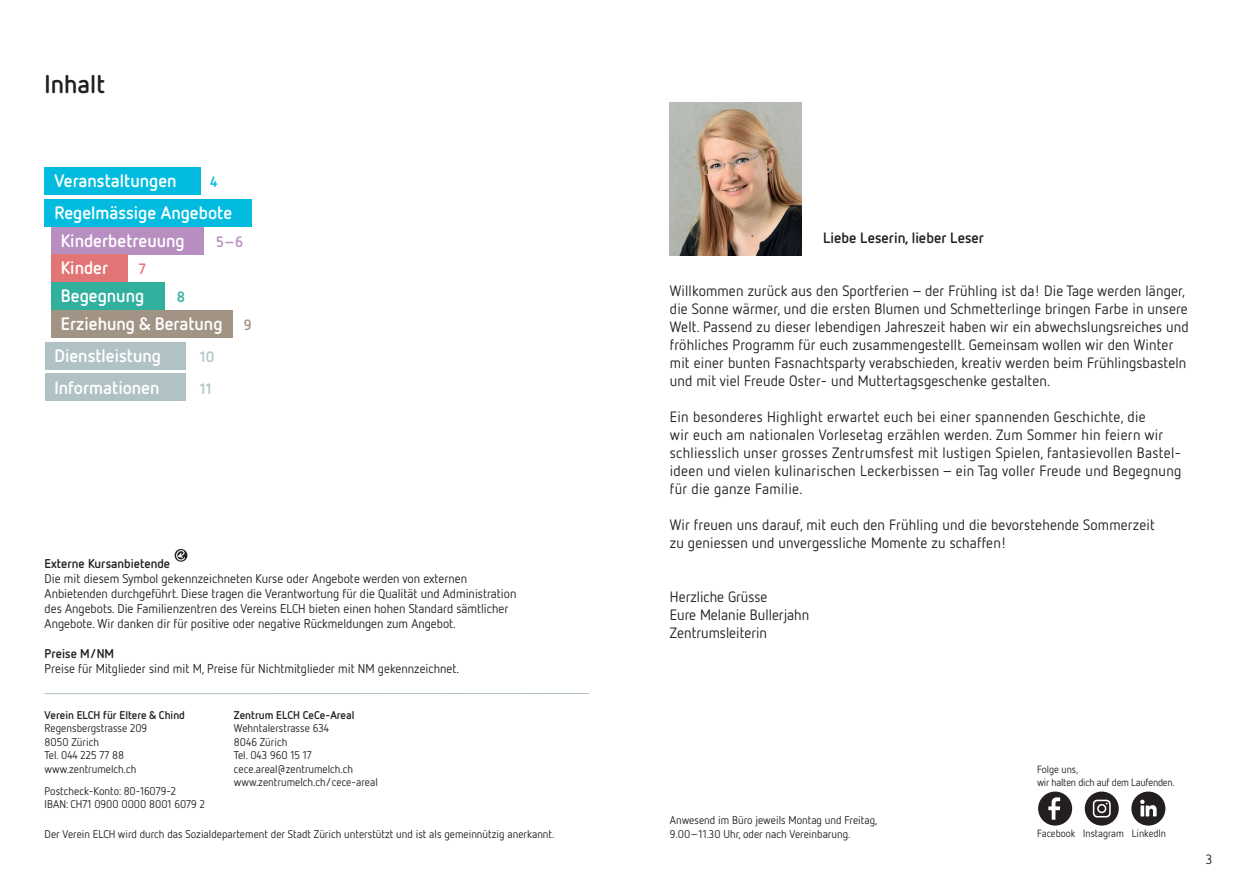
<style>
.page{position:relative;width:1259px;height:893px;background:#fff}
.page>*{position:absolute;margin:0;border:0;box-sizing:border-box;transform-origin:0 0}
.t1{font:700 25.5px "Netto OT";color:#231f20}
.Inhaltsverzeichnis_Text{font:700 18px "Netto OT";color:#fff}
.t2{font:15px/18px "Netto OT";letter-spacing:.01em;color:#231f20}
.lauftext{font:700 15px "Netto OT";color:#231f20}
.Inhaltsverzeichnis_Ziffern{font:700 15px "Netto OT";color:#b0c2c6}
.Inhaltsverzeichnis_Ziffern-2{font:700 15px "Netto OT";color:#b88dc0}
.Inhaltsverzeichnis_Ziffern-3{font:700 15px "Netto OT";color:#02bbdf}
.Inhaltsverzeichnis_Ziffern-4{font:700 15px "Netto OT";color:#31b09e}
.Inhaltsverzeichnis_Ziffern-5{font:700 15px "Netto OT";color:#a29485}
.Inhaltsverzeichnis_Ziffern-6{font:700 15px "Netto OT";color:#e27475}
.t3{font:13.5px "Netto OT";color:#231f20}
.Tabelle_lauftext{font:12.75px/15px "Netto OT";color:#231f20}
.Tabelle_lauftext-2{font:700 12.75px "Netto OT";color:#231f20}
.Anmerkungen{font:11.25px/13.5px "Netto OT";color:#231f20}
.lauftext-2{font:11.25px/13.5px "Netto OT";color:#231f20}
.lauftext-3{font:10.5px/12.6px "Netto OT";letter-spacing:-.02em;color:#231f20}
.lauftext-4{font:10.5px "Netto OT";color:#231f20}
.s1{font-weight:700}
</style>
<div class="page">
<hr style="left:45px;top:693px;width:544px;height:1px;background:#b0c2c6">
<div style="left:45px;top:199px;width:207px;height:28px;background:#02bbdf"></div>
<div style="left:51px;top:227px;width:153px;height:28px;background:#b88dc0"></div>
<div style="left:45px;top:167px;width:156px;height:28px;background:#02bbdf"></div>
<img style="left:670px;top:103px;width:131px;height:153px">
<div style="left:51px;top:282px;width:113px;height:28px;background:#31b09e"></div>
<div style="left:45px;top:342px;width:140px;height:27px;background:#b0c2c6"></div>
<div style="left:45px;top:374px;width:140px;height:27px;background:#b0c2c6"></div>
<div style="left:51px;top:310px;width:182px;height:28px;background:#a29485"></div>
<div style="left:51px;top:255px;width:76px;height:27px;background:#e27475"></div>
<svg style="left:175px;top:549px;width:12px;height:13px"></svg>
<div style="left:1131px;top:792px;width:34px;height:34px;background:#231f20;border-radius:50%"></div>
<svg style="left:1140px;top:800px;width:16px;height:16px"></svg>
<div style="left:1038px;top:792px;width:34px;height:34px;background:#231f20;border-radius:50%"></div>
<svg style="left:1048px;top:797px;width:12px;height:23px"></svg>
<div style="left:1084px;top:792px;width:34px;height:34px;background:#231f20;border-radius:50%"></div>
<svg style="left:1092px;top:800px;width:18px;height:17px"></svg>
<h1 class="t1" style="left:45px;top:68px;width:62px">Inhalt</h1>
<p class="Inhaltsverzeichnis_Text" style="left:54px;top:170px;width:124px">Veranstaltungen</p>
<p class="Inhaltsverzeichnis_Ziffern-3" style="left:210px;top:173px;width:9px">4</p>
<p class="Inhaltsverzeichnis_Text" style="left:54px;top:202px;width:179px">Regelmässige Angebote</p>
<p class="Inhaltsverzeichnis_Text" style="left:61px;top:229px;width:125px">Kinderbetreuung</p>
<p class="Inhaltsverzeichnis_Ziffern-2" style="left:216px;top:232px;width:29px">5–6</p>
<p class="lauftext" style="left:823px;top:228px;width:163px">Liebe Leserin, lieber Leser</p>
<p class="t2" style="left:670px;top:282px;width:520px">Willkommen zurück aus den Sportferien – der Frühling ist da! Die Tage werden länger, die Sonne wärmer, und die ersten Blumen und Schmetterlinge bringen Farbe in unsere Welt. Passend zu dieser lebendigen Jahreszeit haben wir ein abwechslungsreiches und fröhliches Programm für euch zusammengestellt. Gemeinsam wollen wir den Winter mit einer bunten Fasnachtsparty verabschieden, kreativ werden beim Frühlingsbasteln und mit viel Freude Oster- und Muttertagsgeschenke gestalten.</p>
<p class="t2" style="left:670px;top:408px;width:513px">Ein besonderes Highlight erwartet euch bei einer spannenden Geschichte, die<br>wir euch am nationalen Vorlesetag erzählen werden. Zum Sommer hin feiern wir schliesslich unser grosses Zentrumsfest mit lustigen Spielen, fantasievollen Bastel&shy;ideen und vielen kulinarischen Leckerbissen – ein Tag voller Freude und Begegnung für die ganze Familie.</p>
<p class="t2" style="left:670px;top:516px;width:486px">Wir freuen uns darauf, mit euch den Frühling und die bevorstehende Sommerzeit zu geniessen und unvergessliche Momente zu schaffen!</p>
<p class="Inhaltsverzeichnis_Text" style="left:61px;top:257px;width:49px">Kinder</p>
<p class="Inhaltsverzeichnis_Ziffern-6" style="left:139px;top:260px;width:9px">7</p>
<p class="Inhaltsverzeichnis_Text" style="left:61px;top:284px;width:85px">Begegnung</p>
<p class="Inhaltsverzeichnis_Ziffern-4" style="left:177px;top:287px;width:10px">8</p>
<p class="Inhaltsverzeichnis_Text" style="left:61px;top:312px;width:163px">Erziehung &amp; Beratung</p>
<p class="Inhaltsverzeichnis_Ziffern-5" style="left:244px;top:315px;width:9px">9</p>
<p class="Inhaltsverzeichnis_Text" style="left:54px;top:344px;width:108px">Dienstleistung</p>
<p class="Inhaltsverzeichnis_Text" style="left:54px;top:376px;width:107px">Informationen</p>
<p class="Inhaltsverzeichnis_Ziffern" style="left:200px;top:347px;width:16px">10</p>
<p class="Inhaltsverzeichnis_Ziffern" style="left:200px;top:379px;width:13px">11</p>
<p class="Tabelle_lauftext-2" style="left:45px;top:555px;width:127px">Externe Kursanbietende</p>
<p class="Tabelle_lauftext" style="left:45px;top:570px;width:473px">Die mit diesem Symbol gekennzeichneten Kurse oder Angebote werden von externen Anbietenden durchgeführt. Diese tragen die Verantwortung für die Qualität und Administration des Angebots. Die Familienzentren des Vereins ELCH bieten einen hohen Standard sämtlicher Angebote. Wir danken dir für positive oder negative Rückmeldungen zum Angebot.</p>
<p class="Tabelle_lauftext-2" style="left:45px;top:645px;width:71px">Preise M/NM</p>
<p class="Tabelle_lauftext" style="left:45px;top:660px;width:416px">Preise für Mitglieder sind mit M, Preise für Nichtmitglieder mit NM gekennzeichnet.</p>
<p class="Anmerkungen" style="left:45px;top:708px;width:142px"><span class="s1">Verein ELCH für Eltere &amp; Chind<br></span>Regensbergstrasse 209<br>8050 Zürich<br>Tel. 044 225 77 88 www.zentrumelch.ch</p>
<p class="Anmerkungen" style="left:45px;top:784px;width:133px">Postcheck-Konto: 80-16079-2</p>
<p class="Anmerkungen" style="left:45px;top:797px;width:162px">IBAN: CH71 0900 0000 8001 6079 2</p>
<p class="Anmerkungen" style="left:234px;top:708px;width:145px"><span class="s1">Zentrum ELCH CeCe-Areal<br></span>Wehntalerstrasse 634<br>8046 Zürich<br>Tel. 043 960 15 17 cece.areal@zentrumelch.ch www.zentrumelch.ch/cece-areal</p>
<p class="Anmerkungen" style="left:45px;top:827px;width:511px">Der Verein ELCH wird durch das Sozialdepartement der Stadt Zürich unterstützt und ist als gemeinnützig anerkannt.</p>
<p class="t2" style="left:670px;top:588px;width:141px">Herzliche Grüsse<br>Eure Melanie Bullerjahn</p>
<p class="t2" style="left:670px;top:624px;width:99px">Zentrumsleiterin</p>
<p class="lauftext-2" style="left:670px;top:813px;width:209px">Anwesend im Büro jeweils Montag und Freitag,<br>9.00–11.30 Uhr, oder nach Vereinbarung.</p>
<p class="lauftext-3" style="left:1037px;top:763px;width:139px">Folge uns,<br>wir halten dich auf dem Laufenden.</p>
<p class="lauftext-4" style="left:1037px;top:827px;width:131px">Facebook Instagram LinkedIn</p>
<p class="t3" style="left:1205px;top:851px;width:8px">3</p>
</div>
